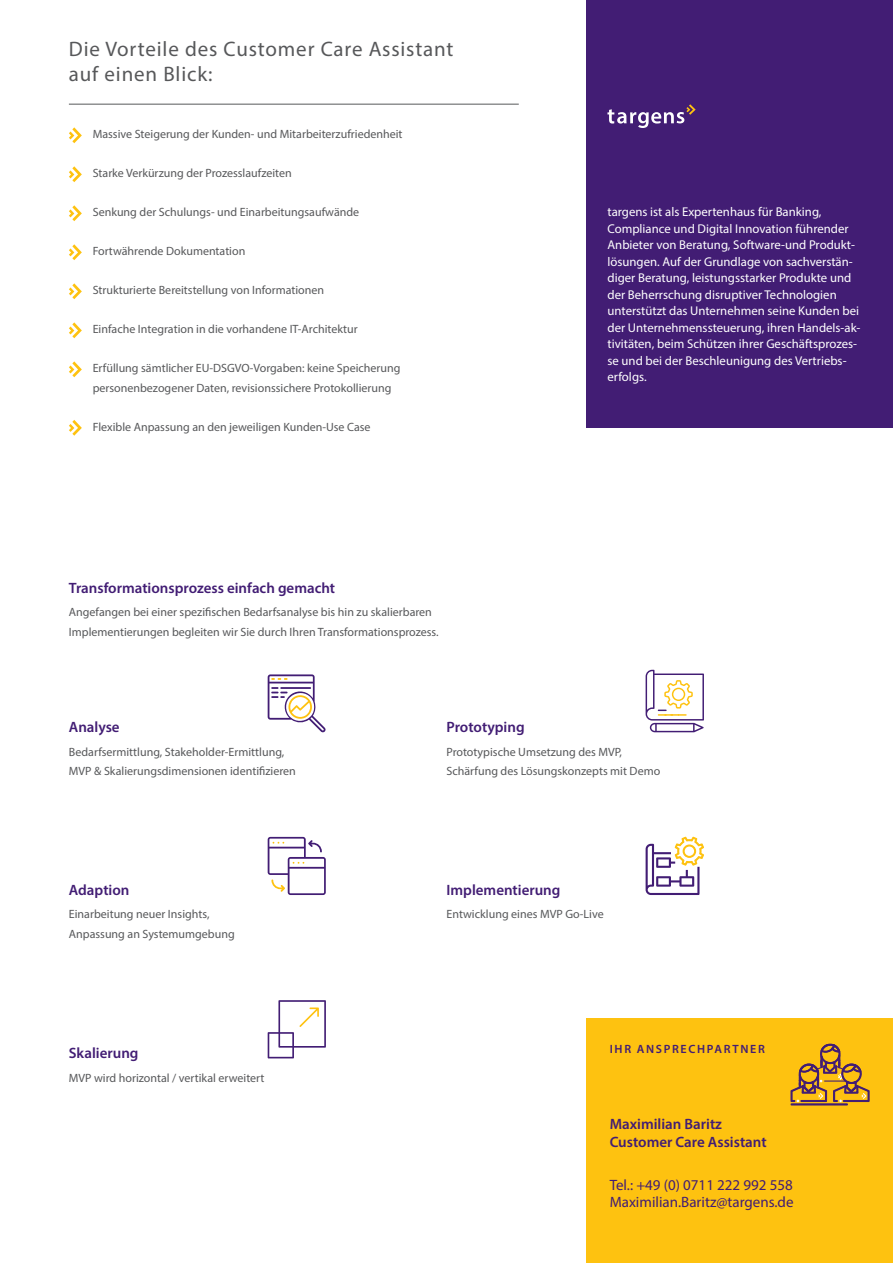
<style>
.page{position:relative;width:893px;height:1263px;background:#fff}
.page>*{position:absolute;margin:0;border:0;box-sizing:border-box;transform-origin:0 0}
.t1{font:21px/25.2px "Myriad Pro";letter-spacing:.04em;color:#57585a}
.t2{font:600 15px/18px "Myriad Pro";color:#421d74}
.t3{font:15px/16.5px "Myriad Pro";color:#421d74}
.t4{font:12.75px/16.5px "Myriad Pro";color:#fff}
.t5{font:12px/19.5px "Myriad Pro";color:#57585a}
.t6{font:600 12px "Myriad Pro";letter-spacing:.14em;color:#421d74}
</style>
<div class="page">
<div style="left:587px;top:1018px;width:306px;height:245px;background:#fec210"></div>
<hr style="left:69px;top:104px;width:450px;height:1px;background:#57585a">
<svg style="left:69px;top:127px;width:13px;height:16px"></svg>
<svg style="left:69px;top:166px;width:13px;height:16px"></svg>
<svg style="left:69px;top:244px;width:13px;height:16px"></svg>
<svg style="left:69px;top:283px;width:13px;height:16px"></svg>
<svg style="left:69px;top:322px;width:13px;height:16px"></svg>
<svg style="left:69px;top:361px;width:13px;height:16px"></svg>
<svg style="left:69px;top:420px;width:13px;height:16px"></svg>
<svg style="left:69px;top:205px;width:13px;height:16px"></svg>
<svg style="left:646px;top:670px;width:58px;height:62px"></svg>
<svg style="left:268px;top:674px;width:58px;height:58px"></svg>
<svg style="left:268px;top:837px;width:58px;height:58px"></svg>
<svg style="left:268px;top:1000px;width:58px;height:58px"></svg>
<svg style="left:646px;top:836px;width:58px;height:59px"></svg>
<div style="left:587px;top:0;width:306px;height:428px;background:#421d74"></div>
<svg style="left:607px;top:104px;width:89px;height:24px"></svg>
<svg style="left:791px;top:1044px;width:78px;height:62px"></svg>
<h1 class="t1" style="left:69px;top:36px;width:386px">Die Vorteile des Customer Care Assistant auf einen Blick:</h1>
<p class="t5" style="left:93px;top:124px;width:311px">Massive Steigerung der Kunden- und Mitarbeiterzufriedenheit</p>
<p class="t5" style="left:93px;top:163px;width:201px">Starke Verkürzung der Prozesslaufzeiten</p>
<p class="t5" style="left:93px;top:202px;width:268px">Senkung der Schulungs- und Einarbeitungsaufwände</p>
<p class="t5" style="left:93px;top:241px;width:154px">Fortwährende Dokumentation</p>
<p class="t5" style="left:93px;top:280px;width:233px">Strukturierte Bereitstellung von Informationen</p>
<p class="t5" style="left:93px;top:319px;width:266px">Einfache Integration in die vorhandene IT-Architektur</p>
<p class="t5" style="left:93px;top:358px;width:309px">Erfüllung sämtlicher EU-DSGVO-Vorgaben: keine Speicherung personenbezogener Daten, revisionssichere Protokollierung</p>
<p class="t5" style="left:93px;top:416px;width:279px">Flexible Anpassung an den jeweiligen Kunden-Use Case</p>
<p class="t2" style="left:69px;top:579px;width:268px">Transformationsprozess einfach gemacht</p>
<p class="t5" style="left:69px;top:602px;width:371px">Angefangen bei einer spezifischen Bedarfsanalyse bis hin zu skalierbaren<br>Implementierungen begleiten wir Sie durch Ihren Transformationsprozess.</p>
<p class="t4" style="left:607px;top:203px;width:254px">targens ist als Expertenhaus für Banking, Compliance und Digital Innovation führender Anbieter von Beratung, Software-und Produkt&shy;lösungen. Auf der Grundlage von sachverstän&shy;diger Beratung, leistungsstarker Produkte und der Beherrschung disruptiver Technologien unterstützt das Unternehmen seine Kunden bei der Unternehmenssteuerung, ihren Handels-ak&shy;tivitäten, beim Schützen ihrer Geschäftsprozes&shy;se und bei der Beschleunigung des Vertriebs&shy;erfolgs.</p>
<p class="t2" style="left:69px;top:718px;width:52px">Analyse</p>
<p class="t5" style="left:69px;top:742px;width:228px">Bedarfsermittlung, Stakeholder-Ermittlung,<br>MVP &amp; Skalierungsdimensionen identifizieren</p>
<p class="t2" style="left:69px;top:880px;width:62px">Adaption</p>
<p class="t5" style="left:69px;top:904px;width:167px">Einarbeitung neuer Insights,<br>Anpassung an Systemumgebung</p>
<p class="t2" style="left:69px;top:1044px;width:71px">Skalierung</p>
<p class="t5" style="left:69px;top:1068px;width:197px">MVP wird horizontal / vertikal erweitert</p>
<p class="t2" style="left:446px;top:718px;width:80px">Prototyping</p>
<p class="t5" style="left:446px;top:742px;width:215px">Prototypische Umsetzung des MVP,<br>Schärfung des Lösungskonzepts mit Demo</p>
<p class="t2" style="left:446px;top:881px;width:115px">Implementierung</p>
<p class="t5" style="left:446px;top:904px;width:159px">Entwicklung eines MVP Go-Live</p>
<p class="t6" style="left:610px;top:1041px;width:157px">IHR ANSPRECHPARTNER</p>
<p class="t2" style="left:610px;top:1114px;width:159px">Maximilian Baritz<br>Customer Care Assistant</p>
<p class="t3" style="left:610px;top:1177px;width:185px">Tel.: +49 (0) 0711 222 992 558<br>Maximilian.Baritz@targens.de</p>
</div>
